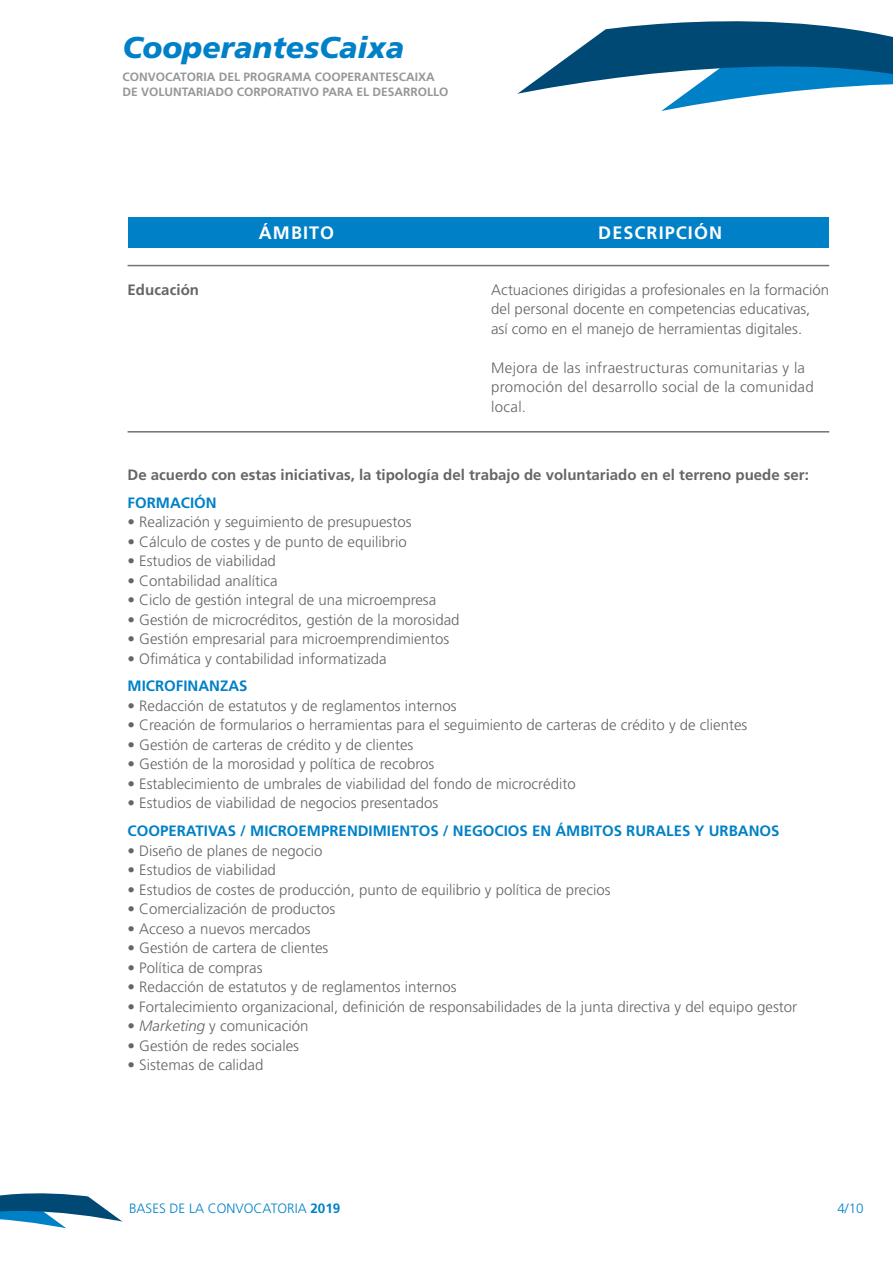
<style>
.page{position:relative;width:893px;height:1263px;background:#fff}
.page>*{position:absolute;margin:0;border:0;box-sizing:border-box;transform-origin:0 0}
.t1{font:italic 900 30px "La Caixa Frutiger";color:#0081c7}
.t2{font:700 18px "Frutiger";letter-spacing:.06em;color:#fff}
.t3{font:300 15px/19.5px "Frutiger";color:#646567}
.t4{font:700 15px "Frutiger";color:#646567}
.t5{font:300 15px/19.5px "Frutiger";letter-spacing:.02em;color:#646567}
.t6{font:700 15px "Frutiger";color:#0081c7}
.t7{font:300 13.5px "Frutiger";color:#0081c7}
.t8{font:700 12px/14.4px "Frutiger";color:#969799}
.s1{font-style:italic}
.s2{font-weight:700}
</style>
<div class="page">
<hr style="left:128px;top:265px;width:701px;height:1px;background:#737272">
<svg style="left:0;top:1193px;width:122px;height:36px"></svg>
<svg style="left:517px;top:21px;width:376px;height:90px"></svg>
<div style="left:128px;top:217px;width:701px;height:31px;background:#0081c7"></div>
<hr style="left:128px;top:431px;width:701px;height:2px;background:#737272">
<h1 class="t1" style="left:122px;top:29px;width:283px">CooperantesCaixa</h1>
<p class="t8" style="left:122px;top:70px;width:327px">CONVOCATORIA DEL PROGRAMA COOPERANTESCAIXA<br>DE VOLUNTARIADO CORPORATIVO PARA EL DESARROLLO</p>
<p class="t2" style="left:259px;top:222px;width:77px">ÁMBITO</p>
<p class="t2" style="left:598px;top:222px;width:125px">DESCRIPCIÓN</p>
<p class="t4" style="left:128px;top:281px;width:73px">Educación</p>
<p class="t3" style="left:491px;top:280px;width:339px">Actuaciones dirigidas a profesionales en la formación del personal docente en competencias educativas, así como en el manejo de herramientas digitales.</p>
<p class="t5" style="left:491px;top:358px;width:324px">Mejora de las infraestructuras comunitarias y la promoción del desarrollo social de la comunidad local.</p>
<p class="t4" style="left:128px;top:466px;width:683px">De acuerdo con estas iniciativas, la tipología del trabajo de voluntariado en el terreno puede ser:</p>
<p class="t6" style="left:128px;top:493px;width:91px">FORMACIÓN</p>
<p class="t3" style="left:128px;top:512px;width:285px">• Realización y seguimiento de presupuestos</p>
<p class="t3" style="left:128px;top:532px;width:281px">• Cálculo de costes y de punto de equilibrio</p>
<p class="t3" style="left:128px;top:551px;width:150px">• Estudios de viabilidad</p>
<p class="t3" style="left:128px;top:571px;width:152px">• Contabilidad analítica</p>
<p class="t3" style="left:128px;top:590px;width:310px">• Ciclo de gestión integral de una microempresa</p>
<p class="t3" style="left:128px;top:610px;width:334px">• Gestión de microcréditos, gestión de la morosidad</p>
<p class="t3" style="left:128px;top:629px;width:323px">• Gestión empresarial para microemprendimientos</p>
<p class="t3" style="left:128px;top:649px;width:261px">• Ofimática y contabilidad informatizada</p>
<p class="t6" style="left:128px;top:677px;width:121px">MICROFINANZAS</p>
<p class="t3" style="left:128px;top:696px;width:331px">• Redacción de estatutos y de reglamentos internos</p>
<p class="t3" style="left:128px;top:716px;width:621px">• Creación de formularios o herramientas para el seguimiento de carteras de crédito y de clientes</p>
<p class="t3" style="left:128px;top:735px;width:287px">• Gestión de carteras de crédito y de clientes</p>
<p class="t3" style="left:128px;top:755px;width:308px">• Gestión de la morosidad y política de recobros</p>
<p class="t3" style="left:128px;top:774px;width:450px">• Establecimiento de umbrales de viabilidad del fondo de microcrédito</p>
<p class="t3" style="left:128px;top:794px;width:312px">• Estudios de viabilidad de negocios presentados</p>
<p class="t6" style="left:128px;top:822px;width:653px">COOPERATIVAS / MICROEMPRENDIMIENTOS / NEGOCIOS EN ÁMBITOS RURALES Y URBANOS</p>
<p class="t3" style="left:128px;top:841px;width:197px">• Diseño de planes de negocio</p>
<p class="t3" style="left:128px;top:860px;width:150px">• Estudios de viabilidad</p>
<p class="t3" style="left:128px;top:880px;width:484px">• Estudios de costes de producción, punto de equilibrio y política de precios</p>
<p class="t3" style="left:128px;top:899px;width:209px">• Comercialización de productos</p>
<p class="t3" style="left:128px;top:919px;width:185px">• Acceso a nuevos mercados</p>
<p class="t3" style="left:128px;top:938px;width:202px">• Gestión de cartera de clientes</p>
<p class="t3" style="left:128px;top:958px;width:136px">• Política de compras</p>
<p class="t3" style="left:128px;top:977px;width:331px">• Redacción de estatutos y de reglamentos internos</p>
<p class="t3" style="left:128px;top:997px;width:671px">• Fortalecimiento organizacional, definición de responsabilidades de la junta directiva y del equipo gestor</p>
<p class="t3" style="left:128px;top:1016px;width:182px">• <span class="s1">Marketing</span> y comunicación</p>
<p class="t3" style="left:128px;top:1036px;width:173px">• Gestión de redes sociales</p>
<p class="t3" style="left:128px;top:1055px;width:137px">• Sistemas de calidad</p>
<p class="t7" style="left:129px;top:1200px;width:213px">BASES DE LA CONVOCATORIA <span class="s2">2019</span></p>
<p class="t7" style="left:837px;top:1201px;width:28px">4/10</p>
</div>
